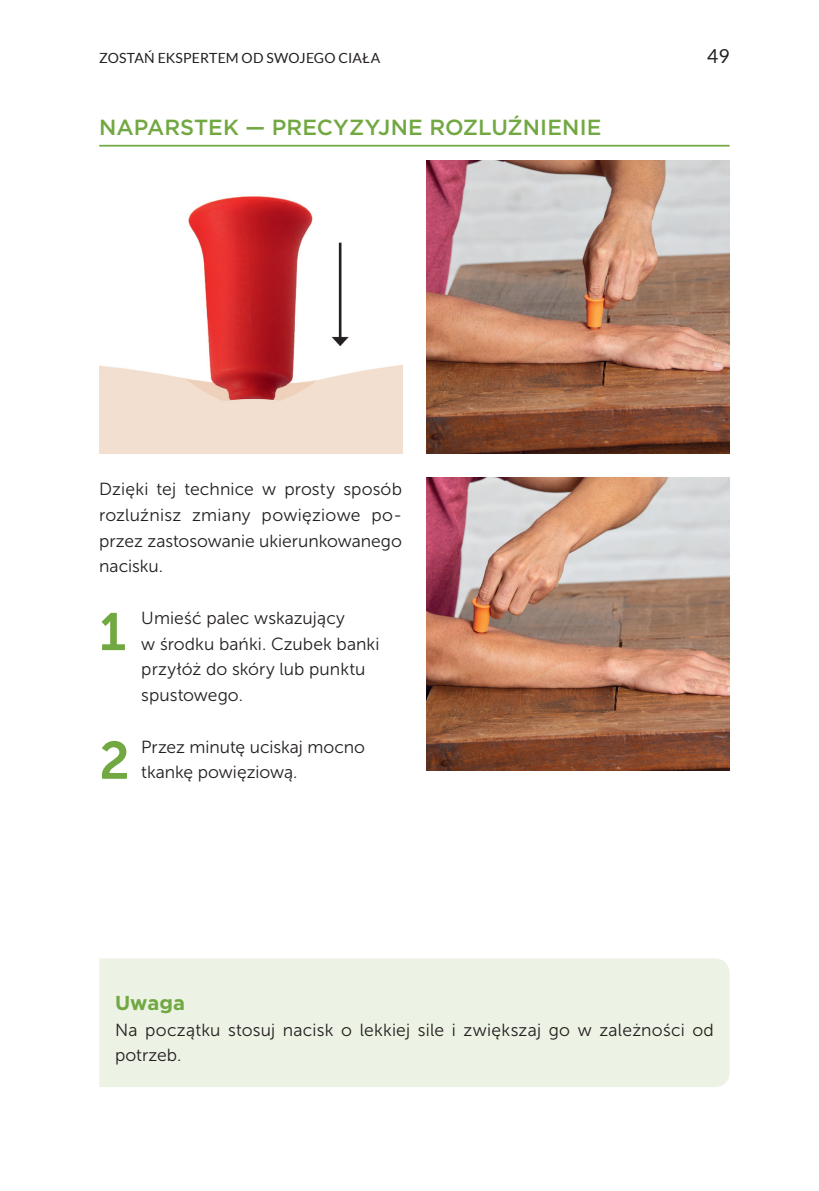
<style>
.page{position:relative;width:819px;height:1191px;background:#fff}
.page>*{position:absolute;margin:0;border:0;box-sizing:border-box;transform-origin:0 0}
.t1{font:52.5px "Museo Sans 700";color:#72a842}
.t2{font:500 21.88px "Gotham";letter-spacing:.005em;color:#72a842}
.t3{font:700 20.12px "Gotham";color:#72a842}
.t4{font:19.25px "Lato";color:#231f20}
.t5{font:17.5px/25.7px "Museo Sans 300";color:#231f20}
.t6{font:14px "Lato";letter-spacing:.01em;color:#231f20}
</style>
<div class="page">
<div style="left:99px;top:958px;width:630px;height:129px;background:#ecf2e4"></div>
<hr style="left:99px;top:145px;width:630px;height:2px;background:#72a842">
<img style="left:99px;top:196px;width:303px;height:257px">
<img style="left:427px;top:161px;width:302px;height:292px">
<img style="left:427px;top:477px;width:302px;height:293px">
<p class="t6" style="left:99px;top:50px;width:282px">ZOSTAŃ EKSPERTEM OD SWOJEGO CIAŁA</p>
<p class="t4" style="left:707px;top:45px;width:24px">49</p>
<p class="t2" style="left:99px;top:113px;width:80px">NAPARST</p>
<p class="t2" style="left:208px;top:113px;width:394px">EK — PRECYZYJ NE ROZLUŹNIENIE</p>
<p class="t5" style="left:99px;top:476px;width:304px;text-align:justify">Dzięki tej technice w prosty sposób rozluźnisz zmiany powięziowe po‑ przez zastosowanie ukierunkowanego nacisku.</p>
<h1 class="t1" style="left:99px;top:603px;width:28px">1</h1>
<p class="t5" style="left:141px;top:605px;width:240px">Umieść palec wskazujący<br>w środku bańki. Czubek banki przyłóż do skóry lub punktu spustowego.</p>
<h1 class="t1" style="left:99px;top:731px;width:32px">2</h1>
<p class="t5" style="left:141px;top:734px;width:225px">Przez minutę uciskaj mocno tkankę powięziową.</p>
<p class="t3" style="left:115px;top:989px;width:72px">Uwaga</p>
<p class="t5" style="left:115px;top:1016px;width:600px">Na początku stosuj nacisk o lekkiej sile i zwiększaj go w zależności od potrzeb.</p>
</div>
